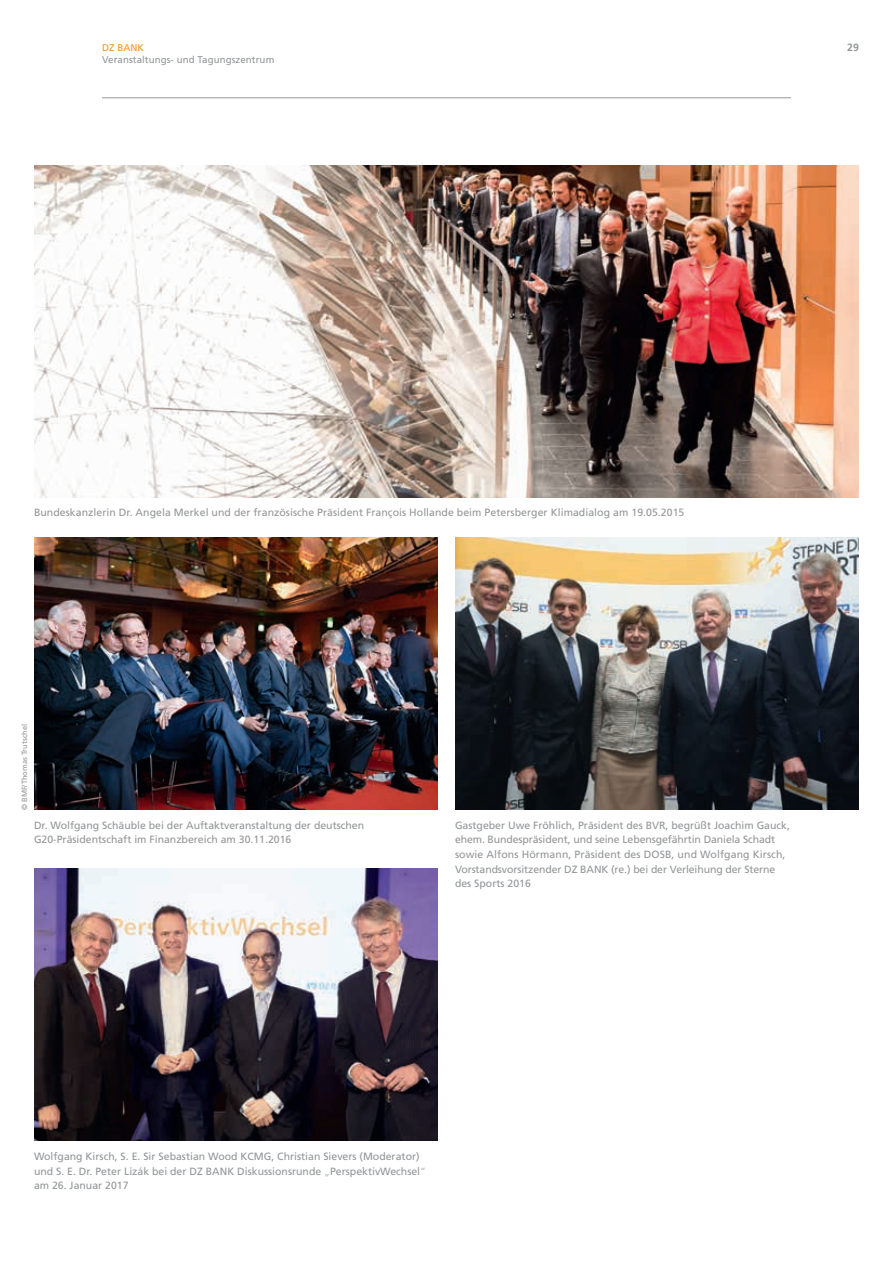
<style>
.page{position:relative;width:893px;height:1263px;background:#fff}
.page>*{position:absolute;margin:0;border:0;box-sizing:border-box;transform-origin:0 0}
.t1{font:10.5px/14.7px "Frutiger LT";color:#939598}
.t2{font:700 10.5px "Frutiger LT Std";color:#939598}
.t3{font:9.75px "Frutiger LT Std";letter-spacing:.005em;color:#939598}
.t4{font:9.75px "Frutiger LT Std";letter-spacing:.005em;color:#f7931d}
.t5{font:7.5px "Frutiger LT";color:#939598}
.s1{font-family:"Frutiger LT Std";font-weight:300}
</style>
<div class="page">
<hr style="left:102px;top:97px;width:689px;height:1px;background:#939598">
<img style="left:455px;top:537px;width:404px;height:272px">
<img style="left:34px;top:868px;width:404px;height:273px">
<img style="left:34px;top:166px;width:825px;height:331px">
<img style="left:34px;top:537px;width:404px;height:272px">
<p class="t4" style="left:102px;top:42px;width:44px">DZ BANK</p>
<p class="t2" style="left:847px;top:41px;width:13px">29</p>
<p class="t3" style="left:102px;top:54px;width:174px">Veranstaltungs- und Tagungszentrum</p>
<p class="t1" style="left:34px;top:505px;width:652px">Bundeskanzlerin Dr. Angela Merkel und der französische Präsident François Hollande beim Petersberger Klimadialog am 19.05.2015</p>
<p class="t5" style="left:20px;top:810px;width:87px;rotate:-90deg">© BMF/Thomas Trutschel</p>
<p class="t1" style="left:34px;top:818px;width:332px">Dr. Wolfgang Schäuble bei der Auftaktveranstaltung der deutschen<br>G20-Präsidentschaft im Finanzbereich am 30.11.2016</p>
<p class="t1" style="left:455px;top:818px;width:336px">Gastgeber Uwe Fröhlich, Präsident des BVR, begrüßt Joachim Gauck, ehem. Bundespräsident, und seine Lebensgefährtin Daniela Schadt sowie Alfons Hörmann, Präsident des DOSB, und Wolfgang Kirsch, Vorstandsvorsitzender DZ BANK (re.) bei der Verleihung der Sterne des Sports 2016</p>
<p class="t1" style="left:34px;top:1149px;width:394px">Wolfgang Kirsch, S. E. Sir Sebastian Wood KCMG, Christian Sievers (Moderator) und S. E. Dr. Peter Lizák bei der DZ BANK Diskussionsrunde <span class="s1">„</span>PerspektivWechsel<span class="s1">“ </span>am 26. Januar 2017</p>
</div>
